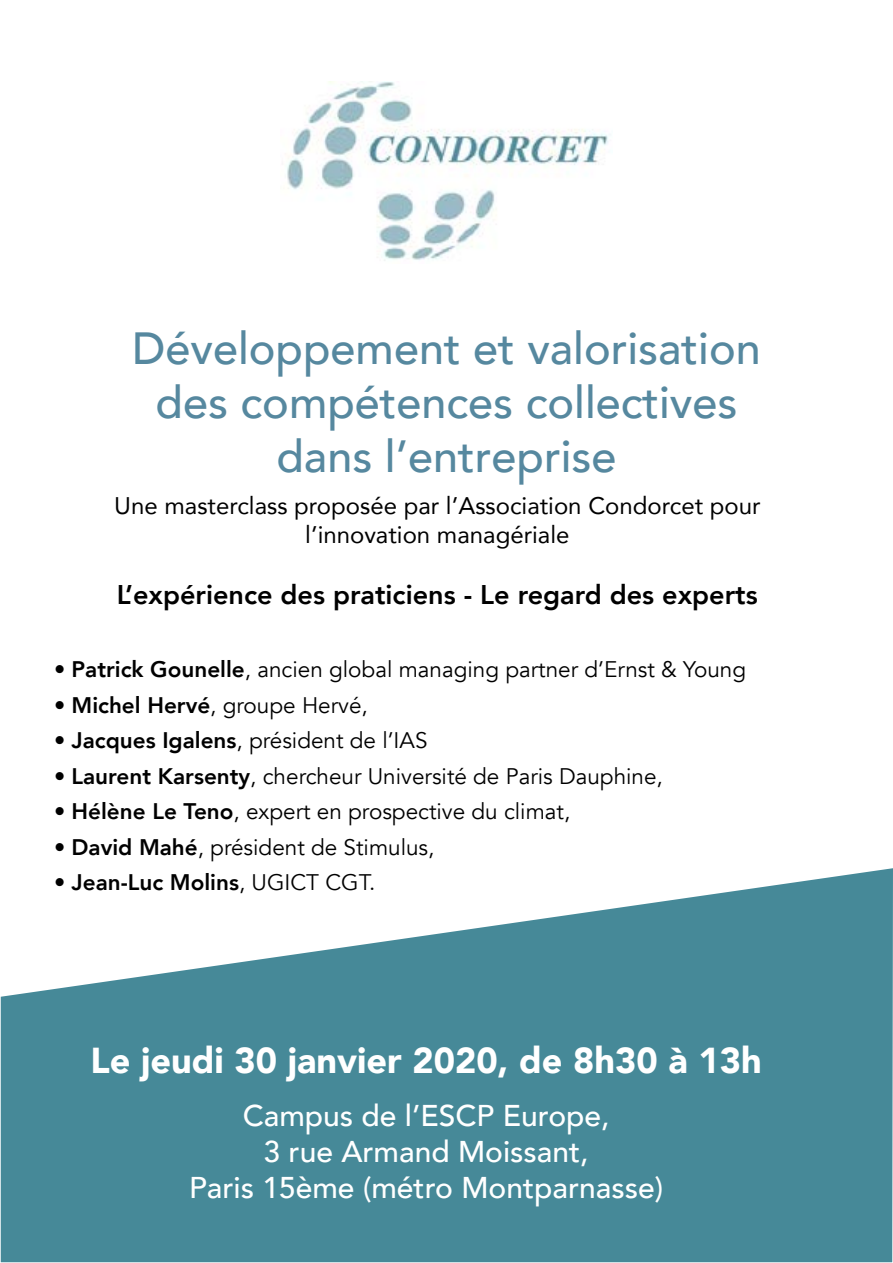
<style>
.page{position:relative;width:893px;height:1263px;background:#fff}
.page>*{position:absolute;margin:0;border:0;box-sizing:border-box;transform-origin:0 0}
.t1{font:500 45px/54px "Avenir";color:#56889f;text-align:center}
.t2{font:900 36px "Avenir";color:#fff}
.t3{font:500 30px/36px "Avenir";color:#fff;text-align:center}
.t4{font:800 27px "Avenir";color:#000}
.t5{font:24px/28.8px "Avenir";color:#000;text-align:center}
.t6{font:22.5px "Avenir";color:#000}
.t7{font:800 22.5px "Avenir";color:#000}
.s1{font-weight:800}
.s2{font-weight:400}
</style>
<div class="page">
<svg style="left:1px;top:868px;width:892px;height:394px;fill:#468998"></svg>
<img style="left:287px;top:81px;width:321px;height:180px">
<h1 class="t1" style="left:132px;top:319px;width:630px">Développement et valorisation des compétences collectives dans l’entreprise</h1>
<p class="t5" style="left:114px;top:490px;width:648px">Une masterclass proposée par l’Association Condorcet pour l’innovation managériale</p>
<p class="t4" style="left:117px;top:573px;width:642px">L’expérience des praticiens - Le regard des experts</p>
<p class="t6" style="left:54px;top:656px;width:694px">• <span class="s1">Patrick Gounelle</span>, ancien global managing partner d’Ernst &amp; Young</p>
<p class="t6" style="left:54px;top:692px;width:315px">• <span class="s1">Michel Hervé</span>, groupe Hervé,</p>
<p class="t6" style="left:54px;top:727px;width:375px">• <span class="s1">Jacques Igalens</span>, président de l’IAS</p>
<p class="t6" style="left:54px;top:763px;width:610px">• <span class="s1">Laurent Karsenty</span>, chercheur Université de Paris Dauphine,</p>
<p class="t6" style="left:54px;top:798px;width:518px">• <span class="s1">Hélène Le Teno</span>, expert en prospective du climat,</p>
<p class="t6" style="left:54px;top:834px;width:382px">• <span class="s1">David Mahé</span>, président de Stimulus,</p>
<p class="t7" style="left:54px;top:865px;width:323px"><span class="s2">•</span> Jean-Luc Molins<span class="s2">, UGICT CGT.</span></p>
<h2 class="t2" style="left:90px;top:1029px;width:673px">Le jeudi 30 janvier 2020, de 8h30 à 13h</h2>
<h3 class="t3" style="left:189px;top:1095px;width:476px">Campus de l’ESCP Europe,<br>3 rue Armand Moissant,<br>Paris 15ème (métro Montparnasse)</h3>
</div>
